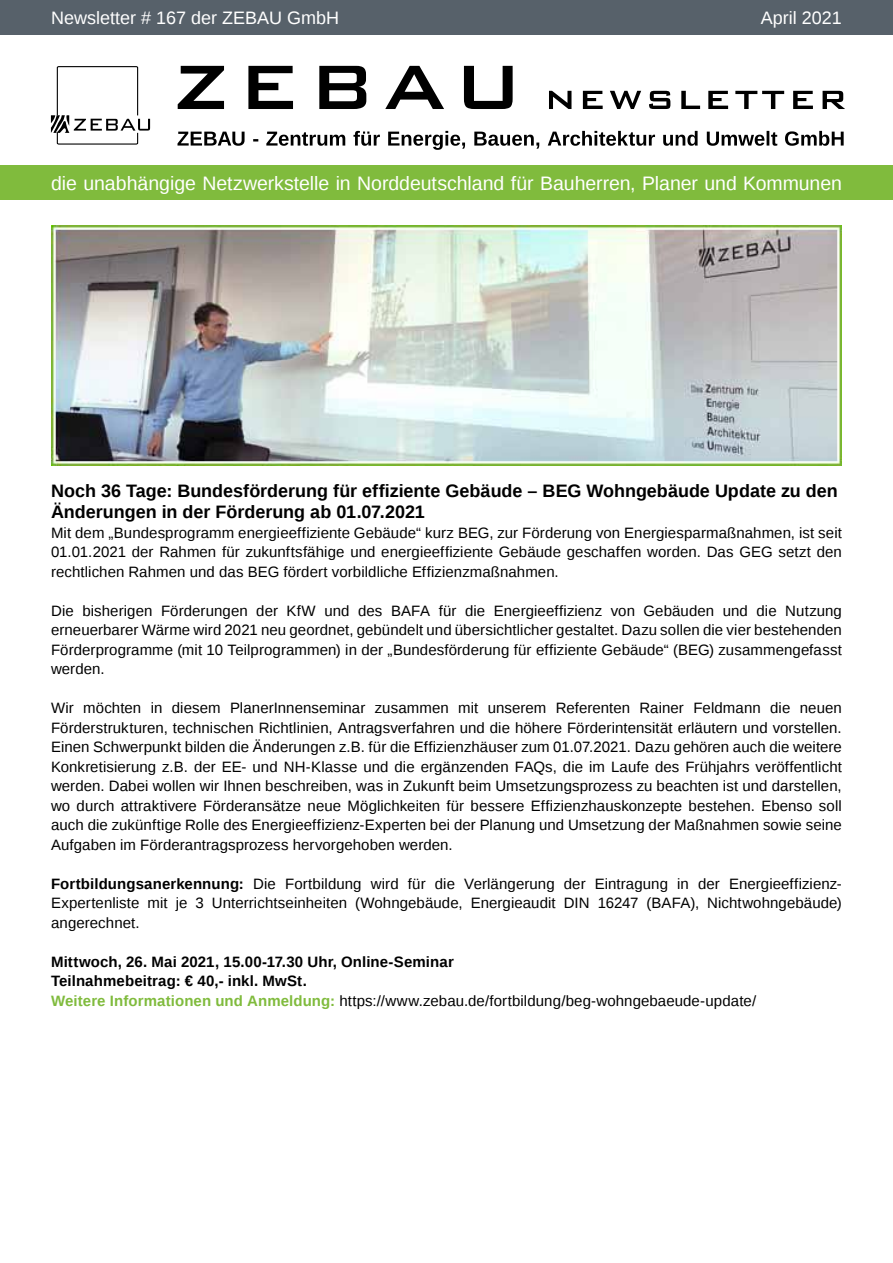
<style>
.page{position:relative;width:893px;height:1263px;background:#fff}
.page>*{position:absolute;margin:0;border:0;box-sizing:border-box;transform-origin:0 0}
.t1{font:19.5px "Liberation Sans";letter-spacing:-.005em;color:#fff}
.t2{font:700 18px/21.6px "Liberation Sans";color:#000}
.t3{font:18px "Liberation Sans";color:#fff}
.t4{font:15px/19.5px "Liberation Sans";letter-spacing:.005em;color:#000;text-align:justify}
.t5{font:700 15px/19.5px "Liberation Sans";letter-spacing:.01em;color:#000}
.s1{font-weight:700}
.s2{color:#80bb3d}
.s3{font-weight:400}
</style>
<div class="page">
<div style="left:0;top:0;width:893px;height:34px;background:#57616a"></div>
<div style="left:0;top:166px;width:893px;height:34px;background:#80bb3d"></div>
<svg style="left:178px;top:66px;width:667px;height:43px"></svg>
<svg style="left:177px;top:131px;width:667px;height:19px"></svg>
<svg style="left:51px;top:66px;width:99px;height:79px"></svg>
<img style="left:51px;top:225px;width:791px;height:240px">
<p class="t3" style="left:51px;top:7px;width:290px">Newsletter # 167 der ZEBAU GmbH</p>
<p class="t3" style="left:761px;top:7px;width:83px">April 2021</p>
<h1 class="t1" style="left:51px;top:172px;width:792px">die unabhängige Netzwerkstelle in Norddeutschland für Bauherren, Planer und Kommunen</h1>
<p class="t2" style="left:51px;top:479px;width:788px">Noch 36 Tage: Bundesförderung für effiziente Gebäude – BEG Wohngebäude Update zu den<br>Änderungen in der Förderung ab 01.07.2021</p>
<p class="t4" style="left:51px;top:523px;width:792px">Mit dem „Bundesprogramm energieeffiziente Gebäude“ kurz BEG, zur Förderung von Energiesparmaßnahmen, ist seit 01.01.2021 der Rahmen für zukunftsfähige und energieeffiziente Gebäude geschaffen worden. Das GEG setzt den rechtlichen Rahmen und das BEG fördert vorbildliche Effizienzmaßnahmen.</p>
<p class="t4" style="left:51px;top:601px;width:792px">Die bisherigen Förderungen der KfW und des BAFA für die Energieeffizienz von Gebäuden und die Nutzung erneuerbarer Wärme wird 2021 neu geordnet, gebündelt und übersichtlicher gestaltet. Dazu sollen die vier bestehenden Förderprogramme (mit 10 Teilprogrammen) in der „Bundesförderung für effiziente Gebäude“ (BEG) zusammengefasst werden.</p>
<p class="t4" style="left:51px;top:699px;width:792px">Wir möchten in diesem PlanerInnenseminar zusammen mit unserem Referenten Rainer Feldmann die neuen Förderstrukturen, technischen Richtlinien, Antragsverfahren und die höhere Förderintensität erläutern und vorstellen.<br>Einen Schwerpunkt bilden die Änderungen z.B. für die Effizienzhäuser zum 01.07.2021. Dazu gehören auch die weitere Konkretisierung z.B. der EE- und NH-Klasse und die ergänzenden FAQs, die im Laufe des Frühjahrs veröffentlicht werden. Dabei wollen wir Ihnen beschreiben, was in Zukunft beim Umsetzungsprozess zu beachten ist und darstellen, wo durch attraktivere Förderansätze neue Möglichkeiten für bessere Effizienzhauskonzepte bestehen. Ebenso soll auch die zukünftige Rolle des Energieeffizienz-Experten bei der Planung und Umsetzung der Maßnahmen sowie seine Aufgaben im Förderantragsprozess hervorgehoben werden.</p>
<p class="t4" style="left:51px;top:874px;width:792px"><span class="s1">Fortbildungsanerkennung:</span> Die Fortbildung wird für die Verlängerung der Eintragung in der Energieeffizienz-Expertenliste mit je 3 Unterrichtseinheiten (Wohngebäude, Energieaudit DIN 16247 (BAFA), Nichtwohngebäude) angerechnet.</p>
<p class="t5" style="left:51px;top:951px;width:707px">Mittwoch, 26. Mai 2021, 15.00-17.30 Uhr, Online-Seminar<br>Teilnahmebeitrag: € 40,- inkl. MwSt.<br><span class="s2">Weitere Informationen und Anmeldung:</span> <span class="s3">https://www.zebau.de/fortbildung/beg-wohngebaeude-update/</span></p>
</div>
